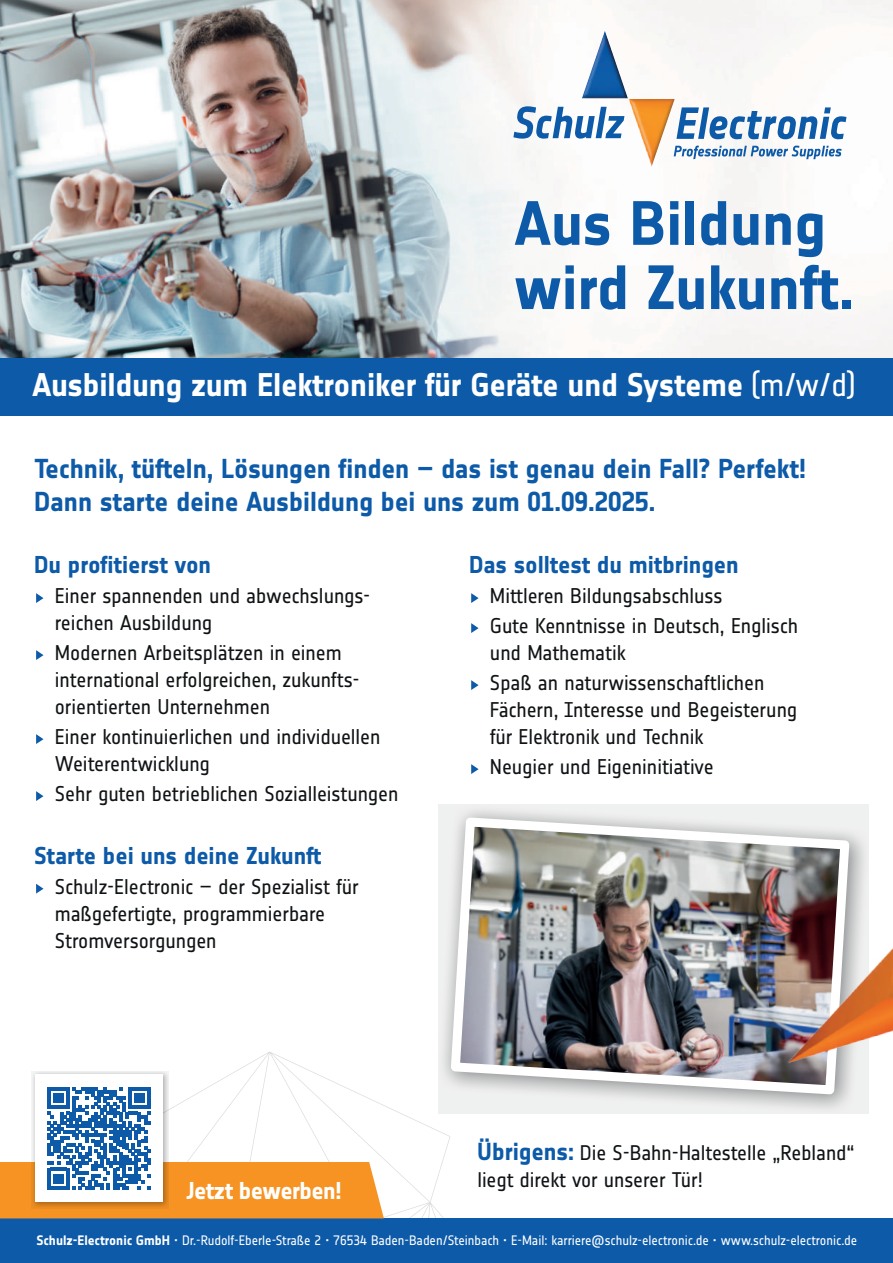
<style>
.page{position:relative;width:893px;height:1263px;background:#fff}
.page>*{position:absolute;margin:0;border:0;box-sizing:border-box;transform-origin:0 0}
.t1{font:61.5px/64.2px "Notes Bold Tf";letter-spacing:-.005em;color:#0c5aa8}
.t2{font:32.25px "Notes Bold Tf";letter-spacing:-.01em;color:#fff}
.t3{font:27px/33px "Notes Bold Tf";letter-spacing:-.005em;color:#0c5aa8}
.t4{font:24px "Notes Bold Tf";letter-spacing:-.005em;color:#0c5aa8}
.t5{font:24px "Notes Bold Tf";letter-spacing:-.025em;color:#fff}
.t6{font:21px/27px "Notes Regular Tf";letter-spacing:-.005em;color:#101315}
.t7{font:20.85px/27px "Notes Regular Tf";letter-spacing:-.005em;color:#101315}
.t8{font:13.5px "Notes Regular Tf";letter-spacing:-.005em;color:#fff}
.s1{font-family:"Notes Regular Tf"}
.s2{font-family:"Notes Bold Tf";font-size:24.3px;color:#0c5aa8}
.s3{font-family:"Notes Bold Tf"}
</style>
<div class="page">
<img style="left:0;top:0;width:893px;height:358px">
<svg style="left:269px;top:1051px;width:181px;height:167px"></svg>
<div style="left:0;top:358px;width:893px;height:58px;background:#0c5aa8"></div>
<div style="left:0;top:1218px;width:893px;height:45px;background:#0c5aa8"></div>
<svg style="left:0;top:1052px;width:384px;height:166px"></svg>
<img style="left:582px;top:31px;width:93px;height:136px">
<svg style="left:676px;top:107px;width:170px;height:32px"></svg>
<svg style="left:513px;top:106px;width:111px;height:33px"></svg>
<svg style="left:674px;top:146px;width:168px;height:13px"></svg>
<svg style="left:438px;top:805px;width:431px;height:309px;fill:#eff0f0"></svg>
<img style="left:446px;top:812px;width:408px;height:287px">
<img style="left:768px;top:919px;width:125px;height:155px">
<svg style="left:36px;top:593px;width:8px;height:10px"></svg>
<svg style="left:36px;top:650px;width:8px;height:10px"></svg>
<svg style="left:36px;top:734px;width:8px;height:10px"></svg>
<svg style="left:36px;top:791px;width:8px;height:10px"></svg>
<svg style="left:36px;top:884px;width:7px;height:9px"></svg>
<svg style="left:471px;top:593px;width:8px;height:10px"></svg>
<svg style="left:471px;top:623px;width:8px;height:10px"></svg>
<svg style="left:471px;top:680px;width:8px;height:10px"></svg>
<svg style="left:471px;top:764px;width:8px;height:10px"></svg>
<h1 class="t1" style="left:514px;top:191px;width:342px">Aus Bildung wird Zukunft.</h1>
<h2 class="t2" style="left:32px;top:367px;width:825px">Ausbildung zum Elektroniker für Geräte und Systeme <span class="s1">(m/w/d)</span></h2>
<p class="t3" style="left:34px;top:452px;width:774px">Technik, tüfteln, Lösungen finden – das ist genau dein Fall? Perfekt!<br>Dann starte deine Ausbildung bei uns zum 01.09.2025.</p>
<p class="t4" style="left:34px;top:551px;width:179px">Du profitierst von</p>
<p class="t6" style="left:55px;top:582px;width:317px">Einer spannenden und abwechslungs&shy;reichen Ausbildung</p>
<p class="t6" style="left:55px;top:639px;width:306px">Modernen Arbeitsplätzen in einem international erfolgreichen, zukunfts&shy;orientierten Unternehmen</p>
<p class="t6" style="left:55px;top:723px;width:327px">Einer kontinuierlichen und individuellen<br>Weiterentwicklung</p>
<p class="t6" style="left:55px;top:780px;width:345px">Sehr guten betrieblichen Sozialleistungen</p>
<p class="t4" style="left:469px;top:551px;width:271px">Das solltest du mitbringen</p>
<p class="t6" style="left:490px;top:580px;width:310px;line-height:30px">Mittleren Bildungsabschluss<br>Gute Kenntnisse in Deutsch, Englisch</p>
<p class="t6" style="left:490px;top:637px;width:276px;line-height:30px">und Mathematik<br>Spaß an naturwissenschaftlichen</p>
<p class="t6" style="left:490px;top:696px;width:309px">Fächern, Interesse und Begeisterung für Elektronik und Technik</p>
<p class="t6" style="left:490px;top:753px;width:225px">Neugier und Eigeninitiative</p>
<p class="t4" style="left:34px;top:842px;width:289px">Starte bei uns deine Zukunft</p>
<p class="t6" style="left:55px;top:873px;width:305px">Schulz-Electronic – der Spezialist für maßgefertigte, programmierbare<br>Stromversorgungen</p>
<p class="t5" style="left:186px;top:1177px;width:157px">Jetzt bewerben!</p>
<p class="t7" style="left:477px;top:1139px;width:379px"><span class="s2">Übrigens:</span> Die S-Bahn-Haltestelle „Rebland“ liegt direkt vor unserer Tür!</p>
<p class="t8" style="left:36px;top:1233px;width:822px"><span class="s3">Schulz-Electronic GmbH</span> • Dr.-Rudolf-Eberle-Straße 2 • 76534 Baden-Baden/Steinbach • E-Mail: karriere@schulz-electronic.de • www.schulz-electronic.de</p>
</div>
